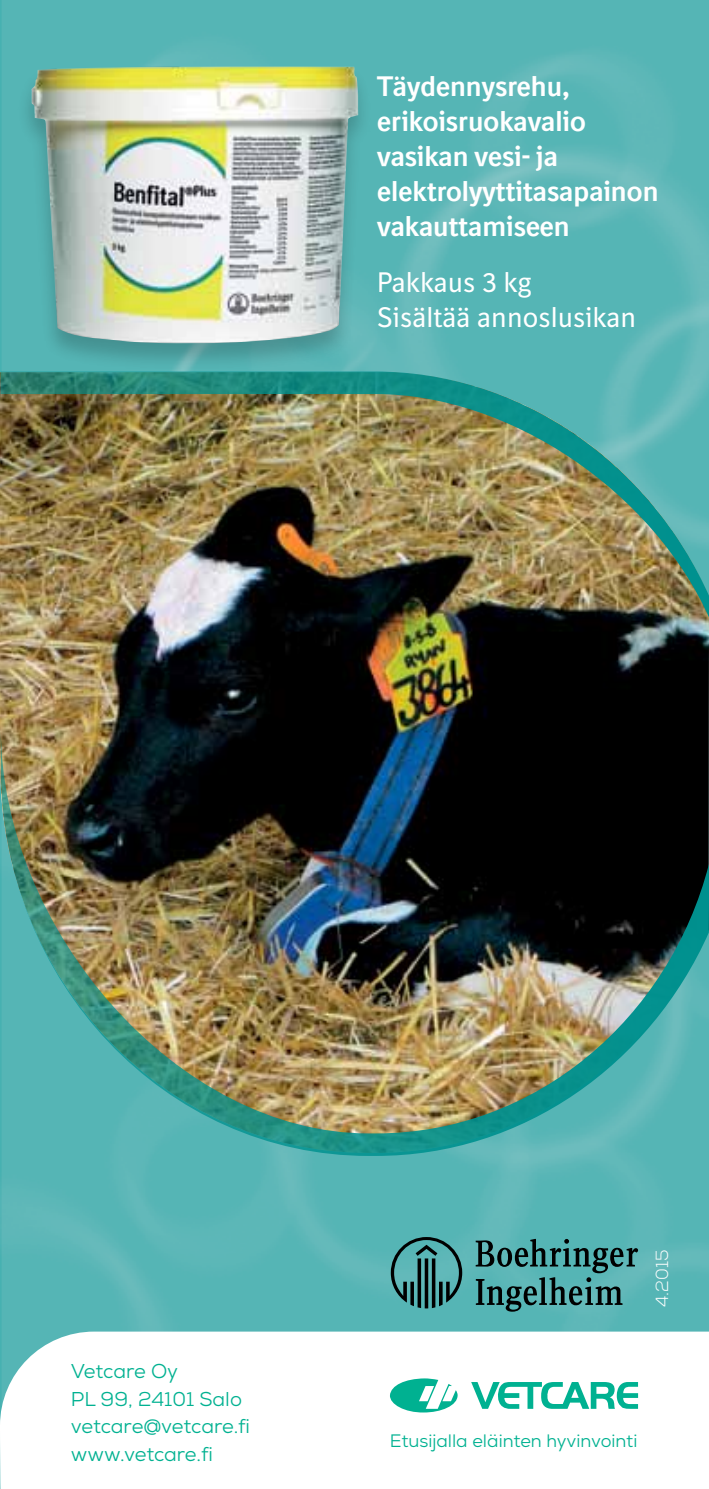
<style>
.page{position:relative;width:709px;height:1489px;background:#fff}
.page>*{position:absolute;margin:0;border:0;box-sizing:border-box;transform-origin:0 0}
.t1{font:700 27.5px/35px "BI Sans Ml";color:#fff}
.t2{font:27.5px/35px "BI Sans Ml";color:#fff}
.t3{font:20px/27.5px "Nexa";letter-spacing:-.005em;color:#00b191}
.t4{font:18px "Nexa";color:#00b191}
.t5{font:300 17.5px "Nexa";color:#fff}
</style>
<div class="page">
<img style="left:0;top:0;width:709px;height:1331px">
<svg style="left:0;top:1331px;width:709px;height:157px"></svg>
<svg style="left:390px;top:1378px;width:68px;height:34px"></svg>
<svg style="left:471px;top:1381px;width:167px;height:27px"></svg>
<div style="left:16px;top:66px;width:356px;height:306px;background:#000;opacity:.2"></div>
<img style="left:32px;top:66px;width:326px;height:277px">
<img style="left:0;top:619px;width:709px;height:533px">
<img style="left:1px;top:728px;width:708px;height:427px">
<img style="left:0;top:371px;width:709px;height:248px">
<svg style="left:391px;top:1236px;width:71px;height:72px;background:#418383"></svg>
<svg style="left:475px;top:1238px;width:163px;height:73px;background:#448a8a"></svg>
<p class="t1" style="left:377px;top:69px;width:283px">Täydennysrehu, erikoisruokavalio vasikan vesi- ja elektrolyyttitasapainon vakauttamiseen</p>
<p class="t2" style="left:377px;top:265px;width:260px">Pakkaus 3 kg<br>Sisältää annoslusikan</p>
<p class="t3" style="left:71px;top:1357px;width:181px">Vetcare Oy<br>PL 99, 24101 Salo vetcare@vetcare.fi www.vetcare.fi</p>
<p class="t5" style="left:651px;top:1307px;width:59px;rotate:-90deg">4.2015</p>
<p class="t4" style="left:390px;top:1428px;width:249px">Etusijalla eläinten hyvinvointi</p>
</div>
